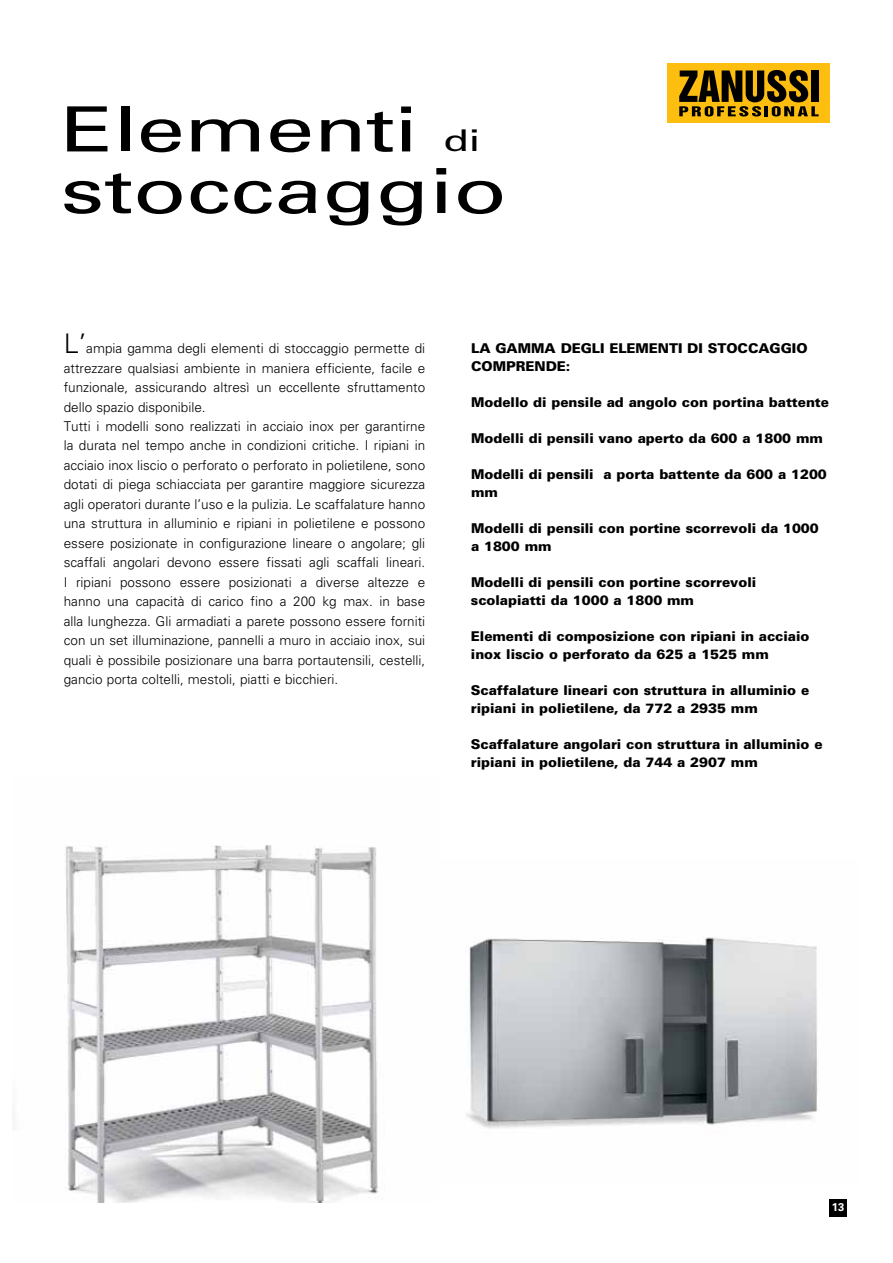
<style>
.page{position:relative;width:893px;height:1263px;background:#fff}
.page>*{position:absolute;margin:0;border:0;box-sizing:border-box;transform-origin:0 0}
.t1{font:62.4px/61.5px "Univers LT Std";color:#000;scale:1.4 1}
.t2{font:300 13.5px/19.5px "Univers LT Std";color:#000}
.t3{font:900 13.5px/18px "Univers LT Std";letter-spacing:-.005em;color:#000}
.t4{font:700 11.25px "Univers LT Std";color:#fff}
.s1{font-size:30px}
.s2{font-size:27px}
</style>
<div class="page">
<div style="left:829px;top:1199px;width:17px;height:17px;background:#000"></div>
<div style="left:668px;top:64px;width:162px;height:59px;background:#febe10"></div>
<svg style="left:679px;top:70px;width:140px;height:46px"></svg>
<img style="left:466px;top:937px;width:352px;height:192px">
<img style="left:65px;top:845px;width:320px;height:357px">
<h1 class="t1" style="left:61px;top:99px;width:320px">Elementi <span class="s1">di </span>stoccaggio</h1>
<p class="t2" style="left:64px;top:338px;width:363px"><span class="s2">L’</span>ampia gamma degli elementi di stoccaggio permette di attrezzare qualsiasi ambiente in maniera efficiente, facile e funzionale, assicurando altresì un eccellente sfruttamento dello spazio disponibile.<br>Tutti i modelli sono realizzati in acciaio inox per garantirne la durata nel tempo anche in condizioni critiche. I ripiani in acciaio inox liscio o perforato o perforato in polietilene, sono dotati di piega schiacciata per garantire maggiore sicurezza agli operatori durante l’uso e la pulizia. Le scaffalature hanno una struttura in alluminio e ripiani in polietilene e possono essere posizionate in configurazione lineare o angolare; gli scaffali angolari devono essere fissati agli scaffali lineari.<br>I ripiani possono essere posizionati a diverse altezze e hanno una capacità di carico fino a 200 kg max. in base alla lunghezza. Gli armadiati a parete possono essere forniti con un set illuminazione, pannelli a muro in acciaio inox, sui quali è possibile posizionare una barra portautensili, cestelli, gancio porta coltelli, mestoli, piatti e bicchieri.</p>
<p class="t3" style="left:471px;top:339px;width:338px">LA GAMMA DEGLI ELEMENTI DI STOCCAGGIO<br>COMPRENDE:</p>
<p class="t3" style="left:471px;top:393px;width:359px">Modello di pensile ad angolo con portina battente</p>
<p class="t3" style="left:471px;top:429px;width:353px">Modelli di pensili vano aperto da 600 a 1800 mm</p>
<p class="t3" style="left:471px;top:465px;width:357px">Modelli di pensili a porta battente da 600 a 1200 mm</p>
<p class="t3" style="left:471px;top:519px;width:349px">Modelli di pensili con portine scorrevoli da 1000 a 1800 mm</p>
<p class="t3" style="left:471px;top:573px;width:287px">Modelli di pensili con portine scorrevoli scolapiatti da 1000 a 1800 mm</p>
<p class="t3" style="left:471px;top:627px;width:340px">Elementi di composizione con ripiani in acciaio inox liscio o perforato da 625 a 1525 mm</p>
<p class="t3" style="left:471px;top:681px;width:340px">Scaffalature lineari con struttura in alluminio e ripiani in polietilene, da 772 a 2935 mm</p>
<p class="t3" style="left:471px;top:735px;width:353px">Scaffalature angolari con struttura in alluminio e ripiani in polietilene, da 744 a 2907 mm</p>
<p class="t4" style="left:832px;top:1200px;width:14px">13</p>
</div>
